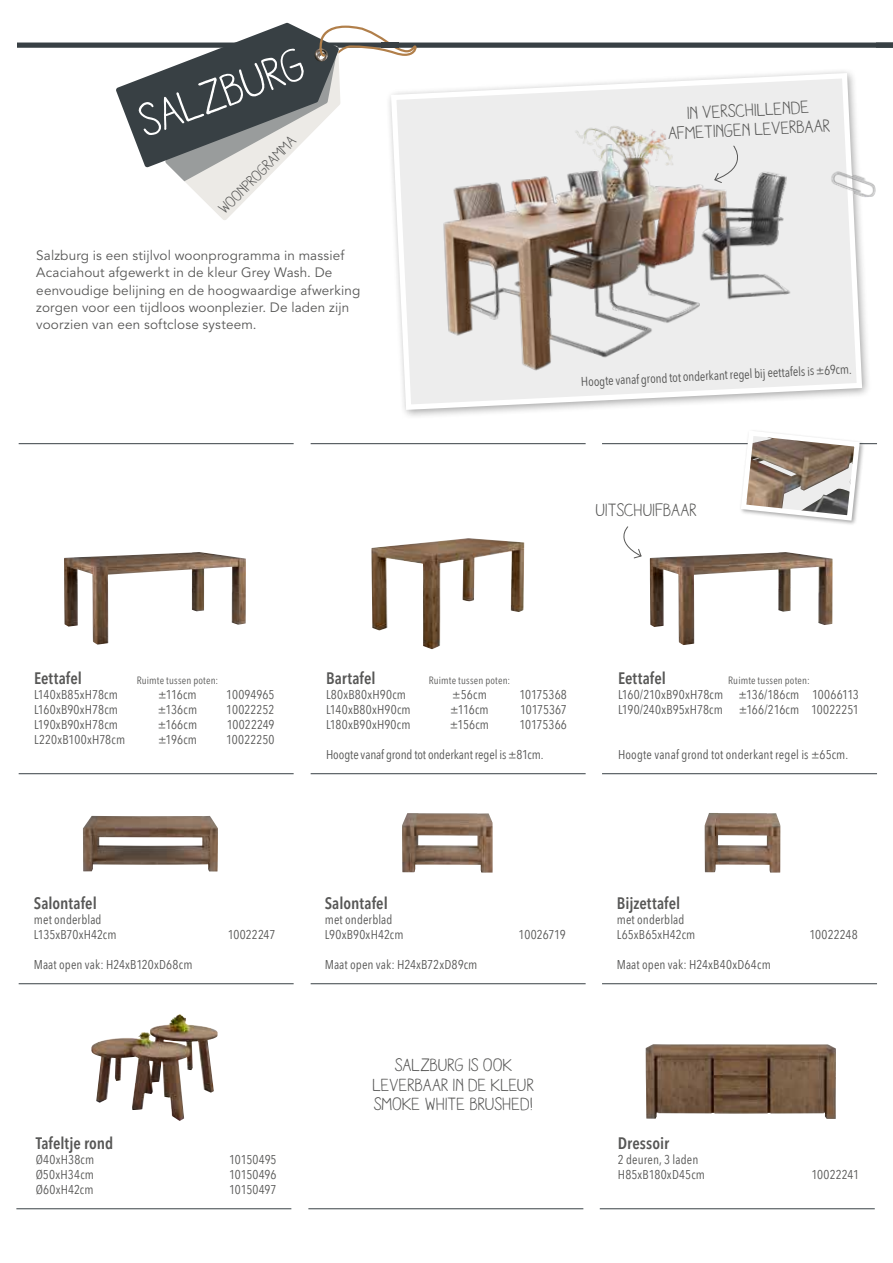
<style>
.page{position:relative;width:893px;height:1263px;background:#fff}
.page>*{position:absolute;margin:0;border:0;box-sizing:border-box;transform-origin:0 0}
.t1{font:45.9px "Aracne";color:#fff}
.t2{font:18px/19.5px "Aracne";letter-spacing:.005em;color:#575756;text-align:center}
.t3{font:600 condensed 16.5px "Avenir Next LT Pro";color:#575756}
.t4{font:15.45px "Aracne";color:#575756}
.t5{font:13.5px/17.2px "Avenir";letter-spacing:.01em;color:#575756}
.t6{font:12.75px/15px "Avenir Next Condensed";letter-spacing:.01em;color:#575756}
.t7{font:12.75px "Avenir Next Condensed";letter-spacing:-.01em;color:#575756}
.t8{font:12.75px "Avenir Next Condensed";letter-spacing:-.015em;color:#575756}
.t9{font:condensed 10.5px "Avenir Next LT Pro";letter-spacing:.02em;color:#575756}
</style>
<div class="page">
<svg style="left:17px;top:43px;width:859px;height:5px;background:#41494d"></svg>
<svg style="left:876px;top:43px;width:17px;height:5px"></svg>
<hr style="left:16px;top:1208px;width:275px;height:1px;background:#384044">
<hr style="left:308px;top:1208px;width:275px;height:1px;background:#384044">
<hr style="left:600px;top:1208px;width:275px;height:1px;background:#384044">
<hr style="left:19px;top:983px;width:275px;height:1px;background:#384044">
<hr style="left:311px;top:983px;width:275px;height:1px;background:#384044">
<hr style="left:602px;top:983px;width:275px;height:1px;background:#384044">
<hr style="left:19px;top:773px;width:275px;height:1px;background:#384044">
<hr style="left:311px;top:773px;width:275px;height:1px;background:#384044">
<hr style="left:602px;top:773px;width:275px;height:1px;background:#384044">
<hr style="left:19px;top:443px;width:275px;height:1px;background:#384044">
<hr style="left:311px;top:443px;width:275px;height:1px;background:#384044">
<hr style="left:602px;top:443px;width:275px;height:1px;background:#384044">
<img style="left:64px;top:552px;width:182px;height:93px">
<img style="left:646px;top:1044px;width:190px;height:75px">
<img style="left:650px;top:552px;width:183px;height:93px">
<img style="left:83px;top:816px;width:135px;height:55px">
<img style="left:371px;top:538px;width:153px;height:111px">
<svg style="left:91px;top:1014px;width:127px;height:107px"></svg>
<img style="left:139px;top:1014px;width:41px;height:27px">
<img style="left:705px;top:813px;width:75px;height:59px">
<img style="left:402px;top:813px;width:91px;height:59px">
<svg style="left:623px;top:526px;width:19px;height:33px"></svg>
<div style="left:739px;top:429px;width:126px;height:97px;background:#000;opacity:.35"></div>
<svg style="left:738px;top:429px;width:124px;height:94px"></svg>
<svg style="left:116px;top:23px;width:301px;height:197px"></svg>
<div style="left:381px;top:43px;width:18px;height:5px;background:#384044"></div>
<div style="left:385px;top:67px;width:487px;height:352px;background:#fff"></div>
<svg style="left:389px;top:71px;width:476px;height:342px"></svg>
<img style="left:824px;top:168px;width:52px;height:31px">
<img style="left:432px;top:117px;width:368px;height:261px">
<svg style="left:714px;top:145px;width:36px;height:39px"></svg>
<h1 class="t1" style="left:132px;top:97px;width:176px;rotate:-20deg">Salzburg</h1>
<p class="t4" style="left:215px;top:204px;width:104px;rotate:-45deg">woonprogramma</p>
<p class="t5" style="left:36px;top:247px;width:326px">Salzburg is een stijlvol woonprogramma in massief Acaciahout afgewerkt in de kleur Grey Wash. De eenvoudige belijning en de hoogwaardige afwerking zorgen voor een tijdloos woonplezier. De laden zijn voorzien van een softclose systeem.</p>
<h2 class="t2" style="left:667px;top:104px;width:164px;rotate:-3deg">IN VERSCHILLENDE<br>AFMETINGEN LEVERBAAR</h2>
<p class="t6" style="left:581px;top:374px;width:272px;rotate:-3deg">Hoogte vanaf grond tot onderkant regel bijeettafels is ±69cm.</p>
<h2 class="t2" style="left:596px;top:500px;width:103px">UITSCHUIFBAAR</h2>
<p class="t3" style="left:34px;top:668px;width:49px">Eettafel</p>
<p class="t9" style="left:137px;top:674px;width:83px">Ruimte tussen poten:</p>
<p class="t6" style="left:34px;top:686px;width:85px">L140xB85xH78cm</p>
<p class="t6" style="left:158px;top:686px;width:40px">±116cm</p>
<p class="t6" style="left:226px;top:686px;width:50px">10094965</p>
<p class="t6" style="left:34px;top:701px;width:86px">L160xB90xH78cm</p>
<p class="t6" style="left:158px;top:701px;width:41px">±136cm</p>
<p class="t6" style="left:226px;top:701px;width:50px">10022252</p>
<p class="t6" style="left:34px;top:716px;width:85px">L190xB90xH78cm</p>
<p class="t6" style="left:158px;top:716px;width:41px">±166cm</p>
<p class="t6" style="left:227px;top:716px;width:49px">10022249</p>
<p class="t6" style="left:34px;top:731px;width:93px">L220xB100xH78cm</p>
<p class="t6" style="left:158px;top:731px;width:40px">±196cm</p>
<p class="t6" style="left:226px;top:731px;width:50px">10022250</p>
<p class="t3" style="left:326px;top:668px;width:51px">Bartafel</p>
<p class="t9" style="left:429px;top:674px;width:83px">Ruimte tussen poten:</p>
<p class="t6" style="left:326px;top:686px;width:82px">L80xB80xH90cm</p>
<p class="t6" style="left:452px;top:686px;width:36px">±56cm</p>
<p class="t6" style="left:519px;top:686px;width:49px">10175368</p>
<p class="t6" style="left:326px;top:701px;width:86px">L140xB80xH90cm</p>
<p class="t6" style="left:450px;top:701px;width:40px">±116cm</p>
<p class="t8" style="left:520px;top:699px;width:48px">10175367</p>
<p class="t6" style="left:326px;top:716px;width:86px">L180xB90xH90cm</p>
<p class="t6" style="left:450px;top:716px;width:41px">±156cm</p>
<p class="t6" style="left:519px;top:716px;width:49px">10175366</p>
<p class="t7" style="left:326px;top:744px;width:219px">Hoogte vanaf grond tot onderkant regel is ±81cm.</p>
<p class="t3" style="left:618px;top:668px;width:49px">Eettafel</p>
<p class="t9" style="left:728px;top:674px;width:83px">Ruimte tussen poten:</p>
<p class="t6" style="left:618px;top:686px;width:242px">L160/210xB90xH78cm ±136/186cm 10066113<br>L190/240xB95xH78cm ±166/216cm 10022251</p>
<p class="t6" style="left:618px;top:746px;width:232px">Hoogte vanaf grond tot onderkant regel is ±65cm.</p>
<p class="t3" style="left:34px;top:893px;width:65px">Salontafel</p>
<p class="t6" style="left:34px;top:911px;width:84px">met onderblad<br>L135xB70xH42cm</p>
<p class="t6" style="left:228px;top:926px;width:49px">10022247</p>
<p class="t3" style="left:325px;top:893px;width:65px">Salontafel</p>
<p class="t6" style="left:325px;top:911px;width:80px">met onderblad<br>L90xB90xH42cm</p>
<p class="t8" style="left:519px;top:924px;width:49px">10026719</p>
<p class="t3" style="left:617px;top:893px;width:65px">Bijzettafel</p>
<p class="t6" style="left:617px;top:911px;width:80px">met onderblad<br>L65xB65xH42cm</p>
<p class="t6" style="left:809px;top:926px;width:50px">10022248</p>
<p class="t6" style="left:34px;top:956px;width:160px">Maat open vak: H24xB120xD68cm</p>
<p class="t6" style="left:325px;top:956px;width:154px">Maat open vak: H24xB72xD89cm</p>
<p class="t6" style="left:617px;top:956px;width:155px">Maat open vak: H24xB40xD64cm</p>
<h2 class="t2" style="left:373px;top:1055px;width:163px">SALZBURG IS OOK<br>LEVERBAAR IN DE KLEUR<br>SMOKE WHITE BRUSHED!</h2>
<p class="t3" style="left:36px;top:1133px;width:79px">Tafeltje rond</p>
<p class="t6" style="left:36px;top:1151px;width:60px">Ø40xH38cm</p>
<p class="t6" style="left:229px;top:1151px;width:49px">10150495</p>
<p class="t6" style="left:36px;top:1166px;width:60px">Ø50xH34cm</p>
<p class="t6" style="left:229px;top:1166px;width:49px">10150496</p>
<p class="t6" style="left:36px;top:1181px;width:59px">Ø60xH42cm</p>
<p class="t6" style="left:229px;top:1181px;width:49px">10150497</p>
<p class="t3" style="left:618px;top:1133px;width:53px">Dressoir</p>
<p class="t6" style="left:618px;top:1151px;width:89px">2 deuren, 3 laden<br>H85xB180xD45cm</p>
<p class="t6" style="left:811px;top:1166px;width:49px">10022241</p>
</div>
